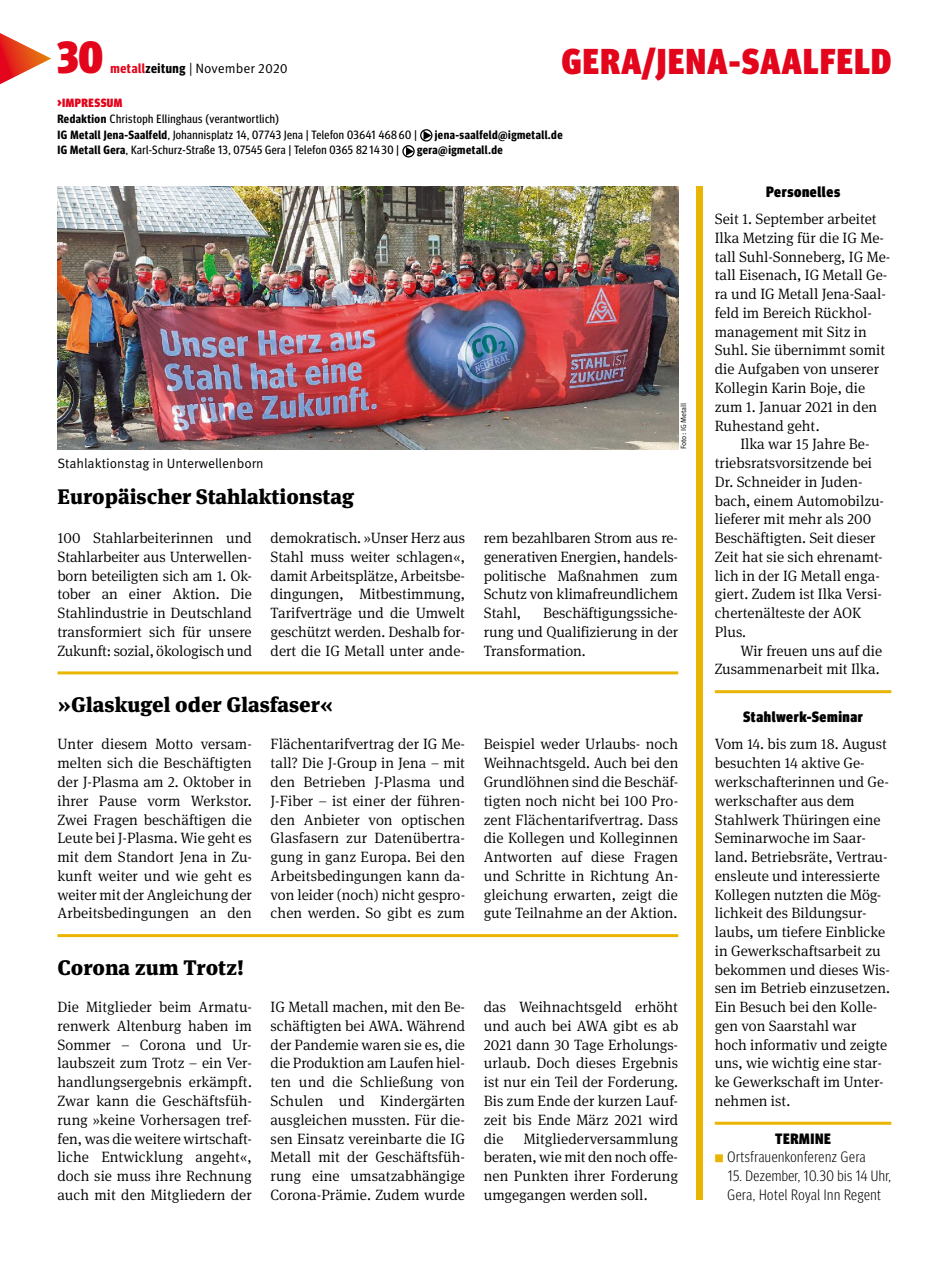
<style>
.page{position:relative;width:936px;height:1285px;background:#fff}
.page>*{position:absolute;margin:0;border:0;box-sizing:border-box;transform-origin:0 0}
.t1{font:900 condensed 45px "Meta Head IGMT";color:#e3051b}
.t2{font:900 condensed 36px "Meta Head IGMT";letter-spacing:.04em;color:#e3051b}
.t3{font:900 21px "Meta Serif IGMT";color:#000}
.t4{font:300 15px/18.8px "Meta Serif IGMT";color:#000;text-align:justify}
.t5{font:300 condensed 15px/18.8px "Meta Head IGMT";letter-spacing:.04em;color:#000}
.t6{font:900 condensed 15px "Meta Head IGMT";letter-spacing:.04em;color:#000}
.t7{font:13.5px "Meta IGMT";color:#000}
.t8{font:12px/15.8px "Meta Headline Cond OT";letter-spacing:.04em;color:#000}
.t9{font:700 12px "Meta Headline Cond OT";letter-spacing:.04em;color:#000}
.t10{font:900 condensed 12px "Meta Head IGMT";letter-spacing:.04em;color:#e3051b}
.t11{font:7.5px "Meta IGMT";color:#000}
.s1{font-family:"Meta Headline Cond OT";font-weight:700;color:#e3051b}
.s2{font-family:"Meta Headline Cond OT";font-weight:700}
.s3{font-weight:700}
.s4{font-family:"Meta IGMT";font-weight:700;font-stretch:normal;font-size:10.5px;color:#eab500}
</style>
<div class="page">
<hr style="left:57px;top:933px;width:621px;height:3px;background:#eab500">
<img style="left:57px;top:186px;width:621px;height:263px">
<div style="left:697px;top:186px;width:6px;height:525px;background:#eab500"></div>
<hr style="left:714px;top:690px;width:177px;height:3px;background:#eab500">
<svg style="left:0;top:33px;width:51px;height:51px"></svg>
<div style="left:697px;top:1124px;width:6px;height:75px;background:#eab500"></div>
<div style="left:697px;top:711px;width:6px;height:413px;background:#eab500"></div>
<hr style="left:714px;top:1121px;width:177px;height:3px;background:#eab500">
<hr style="left:57px;top:671px;width:621px;height:3px;background:#eab500">
<div style="left:402px;top:145px;width:12px;height:12px;border:1px solid #000;border-radius:50%"></div>
<svg style="left:405px;top:147px;width:8px;height:9px"></svg>
<div style="left:420px;top:129px;width:12px;height:12px;border:1px solid #000;border-radius:50%"></div>
<svg style="left:423px;top:131px;width:8px;height:9px"></svg>
<h1 class="t1" style="left:57px;top:21px;width:47px">30</h1>
<p class="t7" style="left:111px;top:58px;width:179px"><span class="s1">metall</span><span class="s2">zeitung</span> | November 2020</p>
<p class="t10" style="left:57px;top:93px;width:66px">&gt;IMPRESSUM</p>
<p class="t8" style="left:57px;top:110px;width:361px"><span class="s3">Redaktion</span> Christoph Ellinghaus (verantwortlich)<br><span class="s3">IG Metall Jena-Saalfeld</span>, Johannisplatz 14, 07743 Jena | Telefon 03641 468 60 |</p>
<h2 class="t2" style="left:561px;top:33px;width:331px">GERA/JENA-SAALFELD</h2>
<p class="t9" style="left:435px;top:127px;width:129px">jena-saalfeld@igmetall.de</p>
<p class="t8" style="left:57px;top:142px;width:343px"><span class="s3">IG Metall Gera</span>, Karl-Schurz-Straße 13, 07545 Gera | Telefon 0365 82 14 30 |</p>
<p class="t9" style="left:417px;top:143px;width:87px">gera@igmetall.de</p>
<p class="t11" style="left:677px;top:449px;width:48px;rotate:-90deg">Foto: IG Metall</p>
<p class="t7" style="left:57px;top:453px;width:208px">Stahlaktionstag in Unterwellenborn</p>
<h3 class="t3" style="left:57px;top:479px;width:298px">Europäischer Stahlaktionstag</h3>
<p class="t4" style="left:57px;top:527px;width:196px">100 Stahlarbeiterinnen und Stahlarbeiter aus Unterwellen&shy;born beteiligten sich am 1. Ok&shy;tober an einer Aktion. Die Stahlindustrie in Deutschland transformiert sich für unsere Zukunft: sozial, ökologisch und</p>
<p class="t4" style="left:270px;top:527px;width:196px">demokratisch. »Unser Herz aus Stahl muss weiter schlagen«, damit Arbeitsplätze, Arbeitsbe&shy;dingungen, Mitbestimmung, Tarifverträge und die Umwelt geschützt werden. Deshalb for&shy;dert die IG Metall unter ande-</p>
<p class="t4" style="left:483px;top:527px;width:196px">rem bezahlbaren Strom aus re&shy;generativen Energien, handels&shy;politische Maßnahmen zum Schutz von klimafreundlichem Stahl,</p>
<p class="t4" style="left:483px;top:602px;width:196px;text-indent:59px">Beschäftigungssiche&shy;rung und Qualifizierung in der Transformation.</p>
<h3 class="t3" style="left:57px;top:687px;width:277px">»Glaskugel oder Glasfaser«</h3>
<p class="t4" style="left:57px;top:734px;width:196px">Unter diesem Motto versam&shy;melten sich die Beschäftigten der J-Plasma am 2. Oktober in ihrer Pause vorm Werkstor.<br>Zwei Fragen beschäftigen die Leute bei J-Plasma. Wie geht es mit dem Standort Jena in Zu&shy;kunft weiter und wie geht es weiter mit der Angleichung der Arbeitsbedingungen an den</p>
<p class="t4" style="left:270px;top:734px;width:196px">Flächentarifvertrag der IG Me&shy;tall? Die J-Group in Jena – mit den Betrieben J-Plasma und J-Fiber – ist einer der führen&shy;den Anbieter von optischen Glasfasern zur Datenübertra&shy;gung in ganz Europa. Bei den Arbeitsbedingungen kann da&shy;von leider (noch) nicht gespro&shy;chen werden. So gibt es zum</p>
<p class="t4" style="left:484px;top:734px;width:196px">Beispiel weder Urlaubs- noch Weihnachtsgeld. Auch bei den Grundlöhnen sind die Beschäf&shy;tigten noch nicht bei 100 Pro&shy;zent Flächentarifvertrag. Dass die Kollegen und Kolleginnen Antworten auf diese Fragen und Schritte in Richtung An&shy;gleichung erwarten, zeigt die gute Teilnahme an der Aktion.</p>
<h3 class="t3" style="left:57px;top:949px;width:188px">Corona zum Trotz!</h3>
<p class="t4" style="left:57px;top:996px;width:196px">Die Mitglieder beim Armatu&shy;renwerk Altenburg haben im Sommer – Corona und Ur&shy;laubszeit zum Trotz – ein Ver&shy;handlungsergebnis erkämpft.<br>Zwar kann die Geschäftsfüh&shy;rung »keine Vorhersagen tref&shy;fen, was die weitere wirtschaft&shy;liche Entwicklung angeht«, doch sie muss ihre Rechnung auch mit den Mitgliedern der</p>
<p class="t4" style="left:270px;top:996px;width:196px">IG Metall machen, mit den Be&shy;schäftigten bei AWA. Während der Pandemie waren sie es, die die Produktion am Laufen hiel&shy;ten und die Schließung von Schulen und Kindergärten ausgleichen mussten. Für die&shy;sen Einsatz vereinbarte die IG Metall mit der Geschäftsfüh&shy;rung eine umsatzabhängige Corona-Prämie. Zudem wurde</p>
<p class="t4" style="left:483px;top:996px;width:196px">das Weihnachtsgeld erhöht und auch bei AWA gibt es ab 2021 dann 30 Tage Erholungs&shy;urlaub. Doch dieses Ergebnis ist nur ein Teil der Forderung.<br>Bis zum Ende der kurzen Lauf&shy;zeit bis Ende März 2021 wird die</p>
<p class="t4" style="left:483px;top:1127px;width:196px;text-indent:40px">Mitgliederversammlung beraten, wie mit den noch offe&shy;nen Punkten ihrer Forderung umgegangen werden soll.</p>
<p class="t6" style="left:766px;top:180px;width:75px">Personelles</p>
<p class="t4" style="left:714px;top:209px;width:177px;text-align:left">Seit 1. September arbeitet<br>Ilka Metzing für die IG Me&shy;tall Suhl-Sonneberg, IG Me&shy;tall Eisenach, IG Metall Ge&shy;ra und IG Metall Jena-Saal&shy;feld im Bereich Rückhol&shy;management mit Sitz in<br>Suhl. Sie übernimmt somit die Aufgaben von unserer<br>Kollegin Karin Boje, die zum 1. Januar 2021 in den<br>Ruhestand geht.</p>
<p class="t4" style="left:714px;top:434px;width:171px;text-align:left;text-indent:26px">Ilka war 15 Jahre Be&shy;triebsratsvorsitzende bei<br>Dr. Schneider in Juden&shy;bach, einem Automobilzu&shy;lieferer mit mehr als 200<br>Beschäftigten. Seit dieser<br>Zeit hat sie sich ehrenamt&shy;lich in der IG Metall enga&shy;giert. Zudem ist Ilka Versi&shy;chertenälteste der AOK<br>Plus.</p>
<p class="t4" style="left:714px;top:640px;width:169px;text-align:right">Wir freuen uns auf die<br>Zusammenarbeit mit Ilka.</p>
<p class="t6" style="left:743px;top:705px;width:121px">Stahlwerk-Seminar</p>
<p class="t4" style="left:714px;top:734px;width:177px;text-align:left">Vom 14. bis zum 18. August besuchten 14 aktive Ge&shy;werkschafterinnen und Ge&shy;werkschafter aus dem<br>Stahlwerk Thüringen eine<br>Seminarwoche im Saar&shy;land. Betriebsräte, Vertrau&shy;ensleute und interessierte<br>Kollegen nutzten die Mög&shy;lichkeit des Bildungsur&shy;laubs, um tiefere Einblicke in Gewerkschaftsarbeit zu bekommen und dieses Wis&shy;sen im Betrieb einzusetzen.<br>Ein Besuch bei den Kolle&shy;gen von Saarstahl war hoch informativ und zeigte uns, wie wichtig eine star&shy;ke Gewerkschaft im Unter&shy;nehmen ist.</p>
<p class="t6" style="left:775px;top:1125px;width:57px">TERMINE</p>
<p class="t5" style="left:714px;top:1146px;width:152px"><span class="s4">■</span> Ortsfrauenkonferenz Gera</p>
<p class="t5" style="left:727px;top:1165px;width:165px">15. Dezember, 10.30 bis 14 Uhr,<br>Gera, Hotel Royal Inn Regent</p>
</div>
